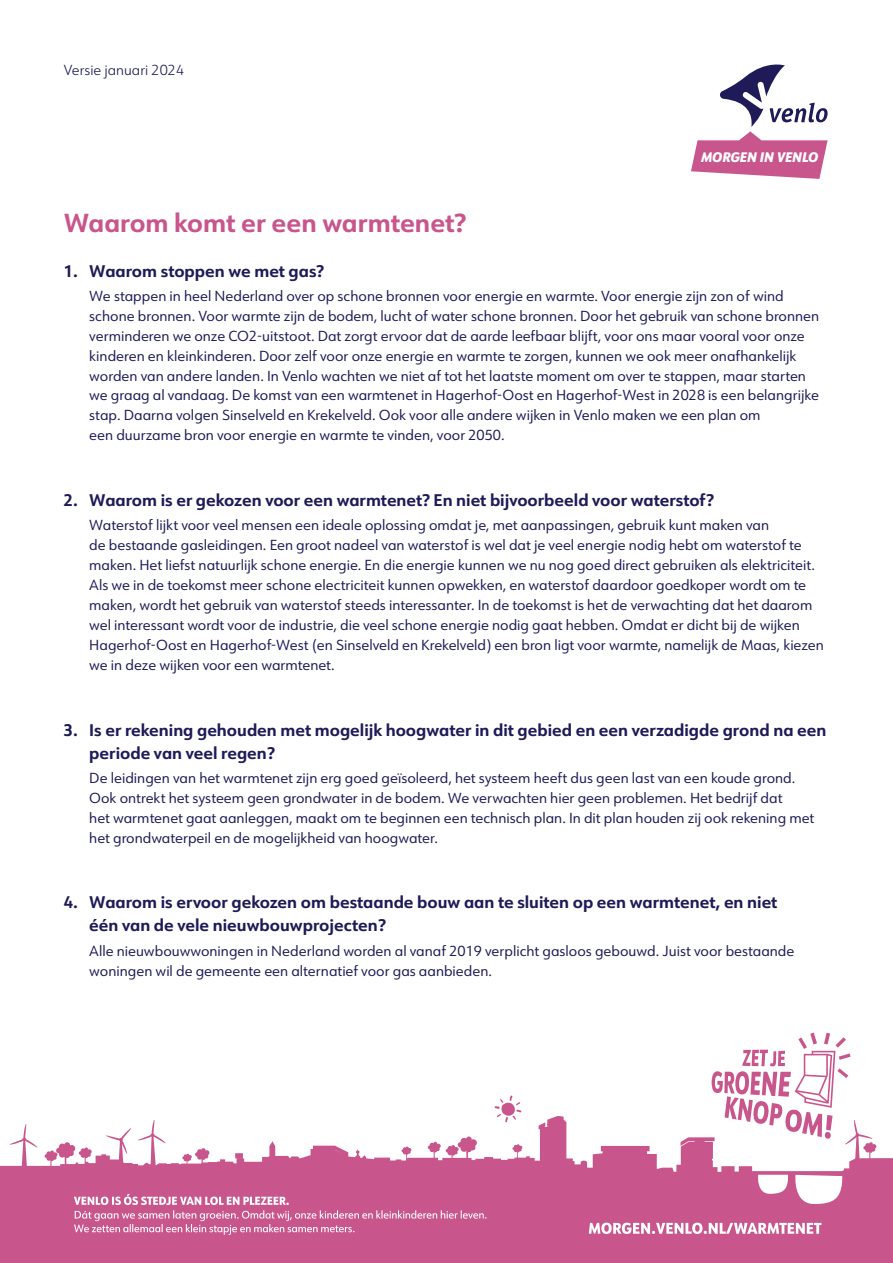
<style>
.page{position:relative;width:893px;height:1263px;background:#fff}
.page>*{position:absolute;margin:0;border:0;box-sizing:border-box;transform-origin:0 0}
.t1{font:700 25.5px "URW Form";color:#c9558d}
.t2{font:700 16.5px/23.1px "URW Form";color:#1e1b58}
.t3{font:14.25px/20px "URW Form";color:#1e1b58}
.t4{font:300 14.25px "URW Form";color:#1e1b58}
.t5{font:italic 800 13.5px "URW Form Semi Cond";color:#fff}
</style>
<div class="page">
<svg style="left:0;top:1095px;width:893px;height:168px;fill:#c9558d"></svg>
<svg style="left:589px;top:1223px;width:232px;height:11px"></svg>
<svg style="left:712px;top:1032px;width:139px;height:107px"></svg>
<svg style="left:74px;top:1194px;width:412px;height:41px;background:#d06c9c"></svg>
<svg style="left:691px;top:65px;width:137px;height:114px"></svg>
<p class="t4" style="left:64px;top:60px;width:122px">Versie januari 2024</p>
<p class="t5" style="left:701px;top:147px;width:119px">MORGEN IN VENLO</p>
<h1 class="t1" style="left:64px;top:205px;width:404px">Waarom komt er een warmtenet?</h1>
<p class="t2" style="left:64px;top:258px;width:262px">1. Waarom stoppen we met gas?</p>
<p class="t3" style="left:89px;top:285px;width:731px">We stappen in heel Nederland over op schone bronnen voor energie en warmte. Voor energie zijn zon of wind schone bronnen. Voor warmte zijn de bodem, lucht of water schone bronnen. Door het gebruik van schone bronnen verminderen we onze CO2-uitstoot. Dat zorgt ervoor dat de aarde leefbaar blijft, voor ons maar vooral voor onze kinderen en kleinkinderen. Door zelf voor onze energie en warmte te zorgen, kunnen we ook meer onafhankelijk worden van andere landen. In Venlo wachten we niet af tot het laatste moment om over te stappen, maar starten we graag al vandaag. De komst van een warmtenet in Hagerhof-Oost en Hagerhof-West in 2028 is een belangrijke stap. Daarna volgen Sinselveld en Krekelveld. Ook voor alle andere wijken in Venlo maken we een plan om<br>een duurzame bron voor energie en warmte te vinden, voor 2050.</p>
<p class="t2" style="left:64px;top:488px;width:652px">2. Waarom is er gekozen voor een warmtenet? En niet bijvoorbeeld voor waterstof?</p>
<p class="t3" style="left:89px;top:515px;width:736px">Waterstof lijkt voor veel mensen een ideale oplossing omdat je, met aanpassingen, gebruik kunt maken van<br>de bestaande gasleidingen. Een groot nadeel van waterstof is wel dat je veel energie nodig hebt om waterstof te maken. Het liefst natuurlijk schone energie. En die energie kunnen we nu nog goed direct gebruiken als elektriciteit.<br>Als we in de toekomst meer schone electriciteit kunnen opwekken, en waterstof daardoor goedkoper wordt om te maken, wordt het gebruik van waterstof steeds interessanter. In de toekomst is het de verwachting dat het daarom wel interessant wordt voor de industrie, die veel schone energie nodig gaat hebben. Omdat er dicht bij de wijken Hagerhof-Oost en Hagerhof-West (en Sinselveld en Krekelveld) een bron ligt voor warmte, namelijk de Maas, kiezen we in deze wijken voor een warmtenet.</p>
<p class="t2" style="left:89px;top:717px;width:739px;text-indent:-26px">3. Is er rekening gehouden met mogelijk hoogwater in dit gebied en een verzadigde grond na een periode van veel regen?</p>
<p class="t3" style="left:89px;top:767px;width:726px">De leidingen van het warmtenet zijn erg goed geïsoleerd, het systeem heeft dus geen last van een koude grond.<br>Ook ontrekt het systeem geen grondwater in de bodem. We verwachten hier geen problemen. Het bedrijf dat<br>het warmtenet gaat aanleggen, maakt om te beginnen een technisch plan. In dit plan houden zij ook rekening met het grondwaterpeil en de mogelijkheid van hoogwater.</p>
<p class="t2" style="left:89px;top:890px;width:689px;text-indent:-26px">4. Waarom is ervoor gekozen om bestaande bouw aan te sluiten op een warmtenet, en niet één van de vele nieuwbouwprojecten?</p>
<p class="t3" style="left:89px;top:940px;width:707px">Alle nieuwbouwwoningen in Nederland worden al vanaf 2019 verplicht gasloos gebouwd. Juist voor bestaande woningen wil de gemeente een alternatief voor gas aanbieden.</p>
</div>
